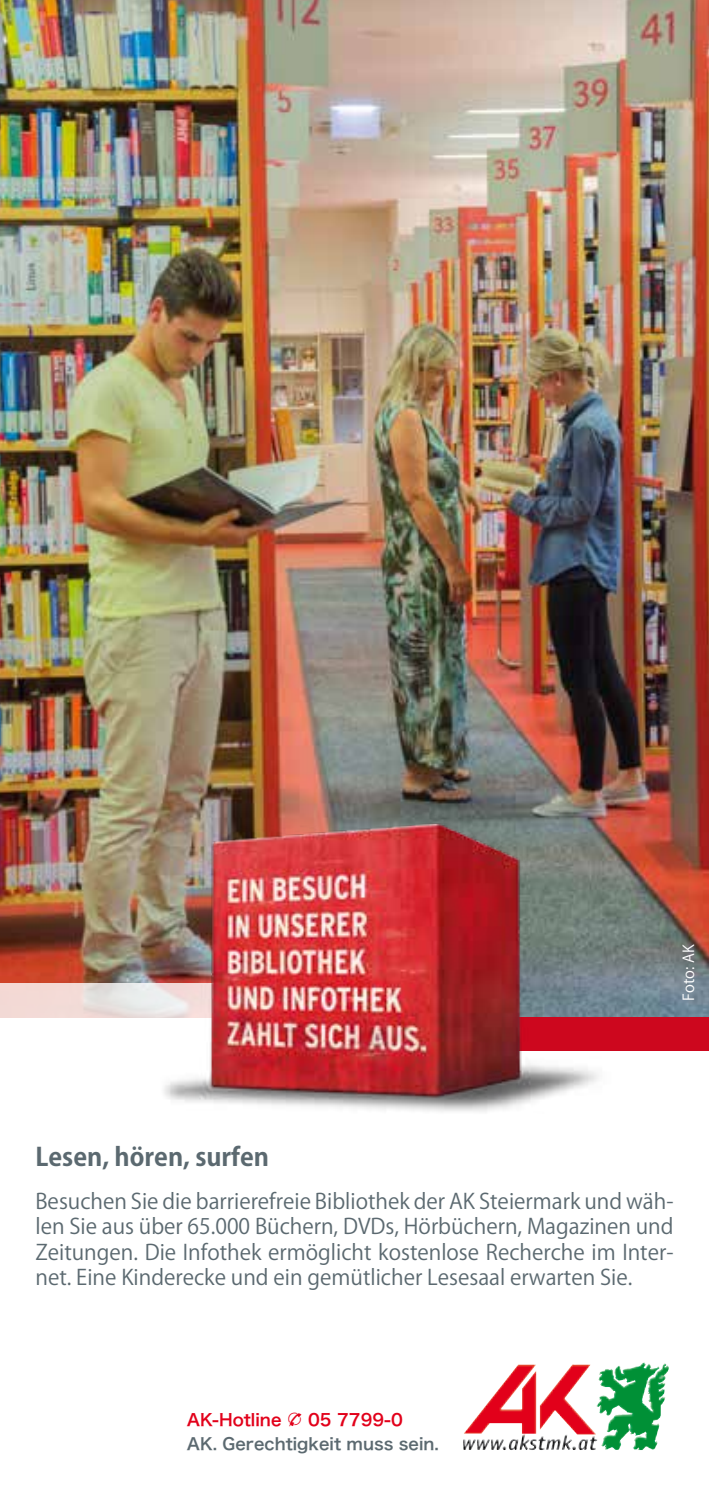
<style>
.page{position:relative;width:709px;height:1489px;background:#fff}
.page>*{position:absolute;margin:0;border:0;box-sizing:border-box;transform-origin:0 0}
.t1{font:700 25px "Koz Go Pro";color:#5b6970}
.t2{font:21.25px/25.5px "Koz Go Pro";color:#5b6970;text-align:justify}
.t3{font:16.5px "Hira Kaku Pro W6";color:#e2001a}
.t4{font:16.25px "Hira Kaku Pro W6";color:#5b6970}
.t5{font:15px "Koz Go Pro";color:#fff}
.s1{font-family:"European Pi Three";font-size:18.75px}
</style>
<div class="page">
<img style="left:0;top:0;width:709px;height:1017px">
<div style="left:428px;top:1017px;width:281px;height:34px;background:#cd071e"></div>
<svg style="left:0;top:983px;width:128px;height:34px;background:#eedbd7"></svg>
<img style="left:128px;top:811px;width:506px;height:301px">
<img style="left:598px;top:1363px;width:45px;height:23px">
<p class="t5" style="left:679px;top:1000px;width:58px;rotate:-90deg">Foto: AK</p>
<p class="t1" style="left:35px;top:1140px;width:235px">Lesen, hören, surfen</p>
<p class="t2" style="left:35px;top:1188px;width:639px">Besuchen Sie die barrierefreie Bibliothek der AK Steiermark und wäh&shy;len Sie aus über 65.000 Büchern, DVDs, Hörbüchern, Magazinen und Zeitungen. Die Infothek ermöglicht kostenlose Recherche im Inter&shy;net. Eine Kinderecke und ein gemütlicher Lesesaal erwarten Sie.</p>
<p class="t3" style="left:187px;top:1404px;width:217px">AK-Hotline <span class="s1">T</span> 05 7799-0</p>
<p class="t4" style="left:187px;top:1428px;width:253px">AK. Gerechtigkeit muss sein.</p>
</div>
